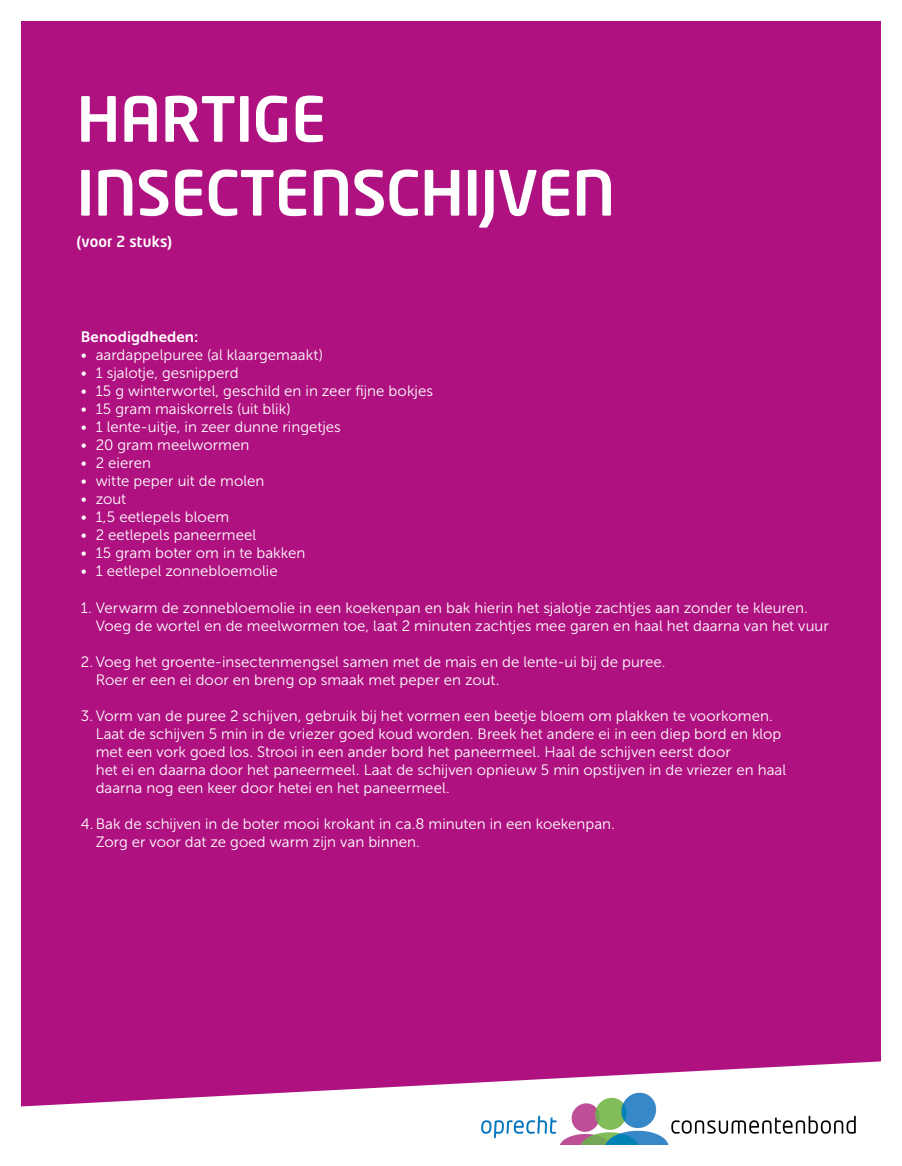
<style>
.page{position:relative;width:902px;height:1166px;background:#fff}
.page>*{position:absolute;margin:0;border:0;box-sizing:border-box;transform-origin:0 0}
.t1{font:500 61.5px/73.8px "Neo Tech";letter-spacing:-.01em;color:#fff}
.t2{font:15px/18px "Museo Sans 300";letter-spacing:.005em;color:#fff}
.t3{font:15px "Museo Sans 700";letter-spacing:.005em;color:#fff}
.t4{font:500 15px "Neo Tech";letter-spacing:.01em;color:#fff}
</style>
<div class="page">
<div style="left:21px;top:21px;width:859px;height:1122px;background:#af1280"></div>
<svg style="left:21px;top:1059px;width:860px;height:86px;fill:#fff"></svg>
<img style="left:478px;top:1090px;width:381px;height:54px">
<h1 class="t1" style="left:77px;top:81px;width:540px">HARTIGE<br>INSECTENSCHIJVEN</h1>
<p class="t4" style="left:77px;top:232px;width:97px">(voor 2 stuks)</p>
<p class="t3" style="left:81px;top:328px;width:119px">Benodigdheden:</p>
<p class="t2" style="left:81px;top:346px;width:244px">• aardappelpuree (al klaargemaakt)</p>
<p class="t2" style="left:81px;top:364px;width:159px">• 1 sjalotje, gesnipperd</p>
<p class="t2" style="left:81px;top:382px;width:354px">• 15 g winterwortel, geschild en in zeer fijne bokjes</p>
<p class="t2" style="left:81px;top:400px;width:211px">• 15 gram maiskorrels (uit blik)</p>
<p class="t2" style="left:81px;top:418px;width:261px">• 1 lente-uitje, in zeer dunne ringetjes</p>
<p class="t2" style="left:81px;top:436px;width:170px">• 20 gram meelwormen</p>
<p class="t2" style="left:81px;top:454px;width:72px">• 2 eieren</p>
<p class="t2" style="left:81px;top:472px;width:185px">• witte peper uit de molen</p>
<p class="t2" style="left:81px;top:490px;width:47px">• zout</p>
<p class="t2" style="left:81px;top:508px;width:150px">• 1,5 eetlepels bloem</p>
<p class="t2" style="left:81px;top:526px;width:177px">• 2 eetlepels paneermeel</p>
<p class="t2" style="left:81px;top:544px;width:226px">• 15 gram boter om in te bakken</p>
<p class="t2" style="left:81px;top:562px;width:198px">• 1 eetlepel zonnebloemolie</p>
<p class="t2" style="left:96px;top:598px;width:734px;text-indent:-15px">1. Verwarm de zonnebloemolie in een koekenpan en bak hierin het sjalotje zachtjes aan zonder te kleuren.<br>Voeg de wortel en de meelwormen toe, laat 2 minuten zachtjes mee garen en haal het daarna van het vuur</p>
<p class="t2" style="left:96px;top:652px;width:571px;text-indent:-15px">2. Voeg het groente-insectenmengsel samen met de mais en de lente-ui bij de puree.<br>Roer er een ei door en breng op smaak met peper en zout.</p>
<p class="t2" style="left:96px;top:706px;width:691px;text-indent:-15px">3. Vorm van de puree 2 schijven, gebruik bij het vormen een beetje bloem om plakken te voorkomen.<br>Laat de schijven 5 min in de vriezer goed koud worden. Breek het andere ei in een diep bord en klop met een vork goed los. Strooi in een ander bord het paneermeel. Haal de schijven eerst door<br>het ei en daarna door het paneermeel. Laat de schijven opnieuw 5 min opstijven in de vriezer en haal daarna nog een keer door hetei en het paneermeel.</p>
<p class="t2" style="left:96px;top:814px;width:520px;text-indent:-15px">4.Bak de schijven in de boter mooi krokant in ca.8 minuten in een koekenpan.<br>Zorg er voor dat ze goed warm zijn van binnen.</p>
</div>
